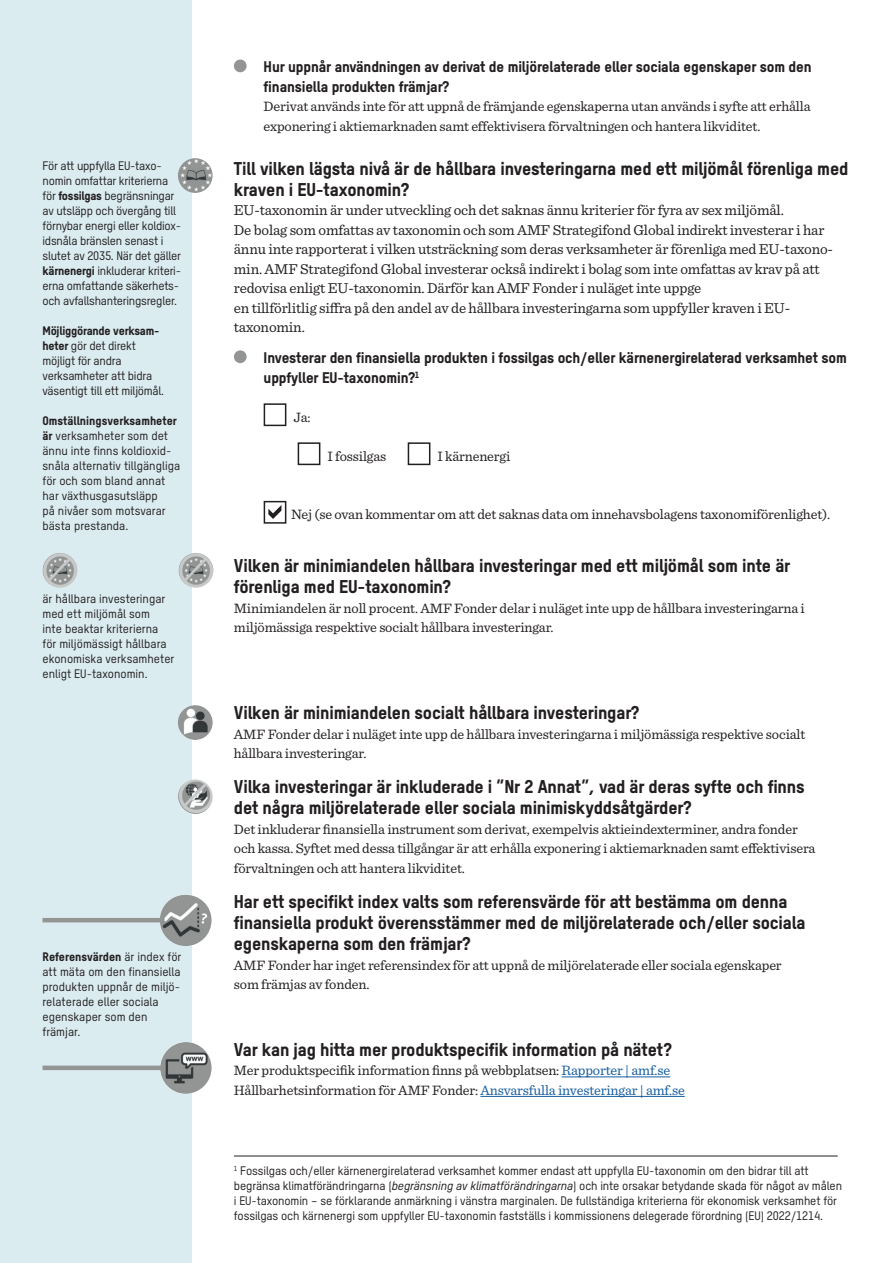
<style>
.page{position:relative;width:893px;height:1263px;background:#fff}
.page>*{position:absolute;margin:0;border:0;box-sizing:border-box;transform-origin:0 0}
.t1{font:18px/21px "T Star Heavy";letter-spacing:-.01em;color:#231f20}
.t2{font:15px/19.5px "Sentinel";letter-spacing:-.01em;color:#231f20}
.t3{font:15px/19.5px "T Star Heavy";letter-spacing:-.01em;color:#231f20}
.t4{font:14.25px/19.5px "Sentinel";letter-spacing:-.01em;color:#231f20}
.t5{font:12px/15px "T Star Medium";letter-spacing:-.01em;color:#231f20}
.t6{font:12px "T Star Heavy";color:#231f20}
.t7{font:12px "T Star Heavy";letter-spacing:-.02em;color:#231f20}
.s1{font-family:"T Star Heavy"}
.s2{font-family:"T Star Medium"}
.s3{color:#175d9e}
.s4{font-style:italic}
</style>
<div class="page">
<div style="left:0;top:0;width:191px;height:1263px;background:#dbecf1"></div>
<div style="left:234px;top:60px;width:13px;height:12px;background:#939595;border-radius:50%"></div>
<div style="left:234px;top:350px;width:13px;height:13px;background:#939595;border-radius:50%"></div>
<div style="left:264px;top:403px;width:22px;height:23px;border:2px solid #231f20"></div>
<div style="left:298px;top:442px;width:22px;height:23px;border:2px solid #231f20"></div>
<div style="left:408px;top:442px;width:22px;height:23px;border:2px solid #231f20"></div>
<div style="left:264px;top:501px;width:22px;height:23px;border:2px solid #231f20"></div>
<svg style="left:268px;top:505px;width:13px;height:14px"></svg>
<img style="left:179px;top:553px;width:34px;height:35px;border-radius:17px">
<img style="left:43px;top:553px;width:34px;height:35px;border-radius:17px">
<img style="left:178px;top:705px;width:35px;height:35px;border-radius:17px">
<img style="left:178px;top:779px;width:35px;height:35px;border-radius:17px">
<img style="left:160px;top:894px;width:52px;height:52px;border-radius:26px">
<hr style="left:43px;top:918px;width:122px;height:4px;background:#939595">
<img style="left:160px;top:1042px;width:52px;height:52px;border-radius:26px">
<div style="left:43px;top:1065px;width:122px;height:5px;background:#939595"></div>
<hr style="left:562px;top:1076px;width:108px;height:1px;background:#175d9e">
<hr style="left:480px;top:1096px;width:205px;height:1px;background:#175d9e">
<img style="left:178px;top:158px;width:35px;height:35px;border-radius:17px">
<hr style="left:234px;top:1156px;width:604px;height:1px;background:#231f20">
<p class="t5" style="left:43px;top:158px;width:140px">För att uppfylla EU-taxo&shy;nomin omfattar kriterierna för <span class="s1">fossilgas</span> begränsningar av utsläpp och övergång till förnybar energi eller koldiox&shy;idsnåla bränslen senast i slutet av 2035. När det gäller <span class="s1">kärnenergi</span> inkluderar kriteri&shy;erna omfattande säkerhets&shy;och avfallshanteringsregler.</p>
<p class="t7" style="left:43px;top:323px;width:118px">Möjliggörande verksam-</p>
<p class="t5" style="left:43px;top:338px;width:123px"><span class="s1">heter</span> gör det direkt möjligt för andra verksamheter att bidra väsentigt till ett miljömål.</p>
<p class="t6" style="left:43px;top:413px;width:136px">Omställningsverksamheter</p>
<p class="t5" style="left:43px;top:428px;width:139px"><span class="s1">är</span> verksamheter som det ännu inte finns koldioxid&shy;snåla alternativ tillgängliga för och som bland annat har växthusgasutsläpp<br>på nivåer som motsvarar bästa prestanda.</p>
<p class="t5" style="left:43px;top:591px;width:133px">är hållbara investeringar med ett miljömål som<br>inte beaktar kriterierna för miljömässigt hållbara ekonomiska verksamheter enligt EU-taxonomin.</p>
<p class="t6" style="left:43px;top:949px;width:140px">Referensvärden <span class="s2">är index för</span></p>
<p class="t5" style="left:43px;top:964px;width:140px">att mäta om den finansiella produkten uppnår de miljö&shy;relaterade eller sociala egenskaper som den främjar.</p>
<p class="t3" style="left:264px;top:57px;width:549px">Hur uppnår användningen av derivat de miljörelaterade eller sociala egenskaper som den finansiella produkten främjar?</p>
<p class="t4" style="left:264px;top:96px;width:548px">Derivat används inte för att uppnå de främjande egenskaperna utan används i syfte att erhålla exponering i aktiemarknaden samt effektivisera förvaltningen och hantera likviditet.</p>
<h1 class="t1" style="left:234px;top:157px;width:616px">Till vilken lägsta nivå är de hållbara investeringarna med ett miljömål förenliga med kraven i EU-taxonomin?</h1>
<p class="t2" style="left:234px;top:199px;width:601px">EU-taxonomin är under utveckling och det saknas ännu kriterier för fyra av sex miljömål.<br>De bolag som omfattas av taxonomin och som AMF Strategifond Global indirekt investerar i har ännu inte rapporterat i vilken utsträckning som deras verksamheter är förenliga med EU-taxono&shy;min. AMF Strategifond Global investerar också indirekt i bolag som inte omfattas av krav på att redovisa enligt EU-taxonomin. Därför kan AMF Fonder i nuläget inte uppge<br>en tillförlitlig siffra på den andel av de hållbara investeringarna som uppfyller kraven i EU&shy;taxonomin.</p>
<p class="t3" style="left:264px;top:348px;width:585px">Investerar den finansiella produkten i fossilgas och/eller kärnenergirelaterad verksamhet som uppfyller EU-taxonomin?<sup>1</sup></p>
<p class="t4" style="left:293px;top:406px;width:19px">Ja:</p>
<p class="t4" style="left:327px;top:445px;width:60px">I fossilgas</p>
<p class="t4" style="left:437px;top:445px;width:74px">I kärnenergi</p>
<p class="t4" style="left:291px;top:504px;width:541px">Nej (se ovan kommentar om att det saknas data om innehavsbolagens taxonomiförenlighet).</p>
<h1 class="t1" style="left:234px;top:555px;width:558px">Vilken är minimiandelen hållbara investeringar med ett miljömål som inte är förenliga med EU-taxonomin?</h1>
<p class="t4" style="left:234px;top:597px;width:572px">Minimiandelen är noll procent. AMF Fonder delar i nuläget inte upp de hållbara investeringarna i miljömässiga respektive socialt hållbara investeringar.</p>
<h1 class="t1" style="left:234px;top:702px;width:407px">Vilken är minimiandelen socialt hållbara investeringar?</h1>
<p class="t4" style="left:234px;top:723px;width:573px">AMF Fonder delar i nuläget inte upp de hållbara investeringarna i miljömässiga respektive socialt hållbara investeringar.</p>
<h1 class="t1" style="left:234px;top:776px;width:572px">Vilka investeringar är inkluderade i ”Nr 2 Annat”, vad är deras syfte och finns det några miljörelaterade eller sociala minimiskyddsåtgärder?</h1>
<p class="t4" style="left:234px;top:818px;width:583px">Det inkluderar finansiella instrument som derivat, exempelvis aktieindexterminer, andra fonder och kassa. Syftet med dessa tillgångar är att erhålla exponering i aktiemarknaden samt effektivisera förvaltningen och att hantera likviditet.</p>
<h1 class="t1" style="left:234px;top:891px;width:573px">Har ett specifikt index valts som referensvärde för att bestämma om denna finansiella produkt överensstämmer med de miljörelaterade och/eller sociala egenskaperna som den främjar?</h1>
<p class="t4" style="left:234px;top:954px;width:549px">AMF Fonder har inget referensindex för att uppnå de miljörelaterade eller sociala egenskaper som främjas av fonden.</p>
<h1 class="t1" style="left:234px;top:1038px;width:439px">Var kan jag hitta mer produktspecifik information på nätet?</h1>
<p class="t4" style="left:234px;top:1060px;width:452px">Mer produktspecifik information finns på webbplatsen: <span class="s3">Rapporter | amf.se<br></span>Hållbarhetsinformation för AMF Fonder: <span class="s3">Ansvarsfulla investeringar | amf.se</span></p>
<p class="t5" style="left:234px;top:1163px;width:610px"><sup>1</sup> Fossilgas och/eller kärnenergirelaterad verksamhet kommer endast att uppfylla EU-taxonomin om den bidrar till att begränsa klimatförändringarna (<span class="s4">begränsning av klimatförändringarna</span>) och inte orsakar betydande skada för något av målen i EU-taxonomin – se förklarande anmärkning i vänstra marginalen. De fullständiga kriterierna för ekonomisk verksamhet för fossilgas och kärnenergi som uppfyller EU-taxonomin fastställs i kommissionens delegerade förordning (EU) 2022/1214.</p>
</div>
